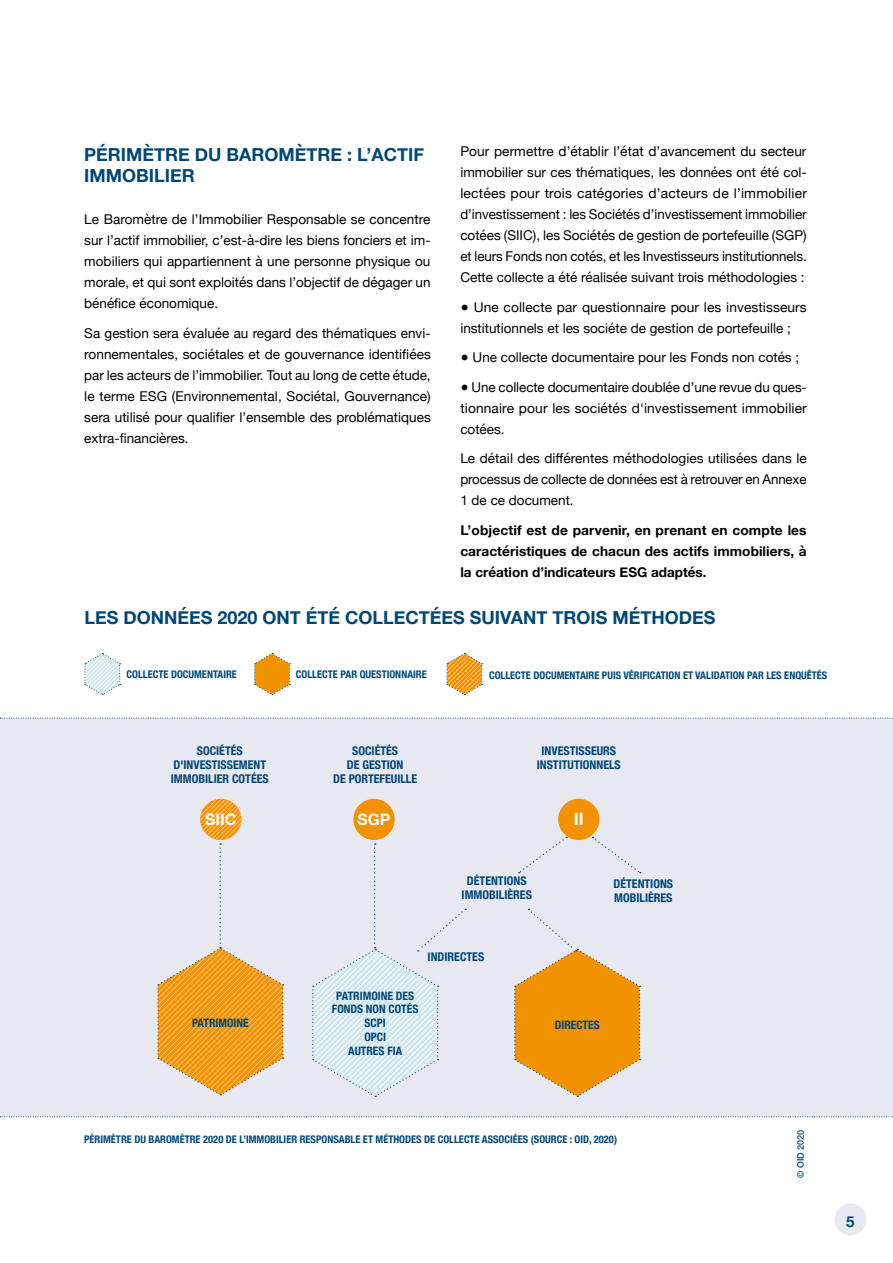
<style>
.page{position:relative;width:893px;height:1263px;background:#fff}
.page>*{position:absolute;margin:0;border:0;box-sizing:border-box;transform-origin:0 0}
.titre_2{font:700 18px/21px "Helvetica Neue";color:#004776}
.t1{font:700 16.95px "Helvetica Neue";color:#fff}
.t2{font:700 15.75px "Helvetica Neue";color:#fff}
.t3{font:700 15px "Helvetica Neue";color:#004776}
.texte_courant{font:13.5px/21px "Helvetica Neue";color:#000;text-align:justify}
.texte_courant-2{font:700 13.5px/21px "Helvetica Neue";color:#000;text-align:justify}
.t4{font:700 condensed 12px/14.4px "Helvetica Neue";color:#004776;text-align:center}
.t5{font:700 condensed 11.55px/14px "Helvetica Neue";color:#004776;text-align:center}
.légende{font:700 condensed 10.5px "Helvetica Neue";color:#004776}
.t6{font:500 9px "Helvetica Neue";color:#004776}
</style>
<div class="page">
<div style="left:834px;top:1203px;width:32px;height:32px;background:#e7e8f0;border-radius:50%"></div>
<div style="left:0;top:718px;width:893px;height:398px;background:#e7e8f0"></div>
<svg style="left:254px;top:653px;width:36px;height:42px"></svg>
<svg style="left:446px;top:653px;width:37px;height:42px"></svg>
<svg style="left:84px;top:653px;width:37px;height:42px"></svg>
<svg style="left:519px;top:837px;width:48px;height:36px"></svg>
<div style="left:558px;top:799px;width:41px;height:41px;background:#f39200;border-radius:50%"></div>
<div style="left:353px;top:799px;width:42px;height:41px;background:#f39200;border-radius:50%"></div>
<svg style="left:157px;top:799px;width:127px;height:296px"></svg>
<svg style="left:312px;top:843px;width:154px;height:254px"></svg>
<svg style="left:514px;top:909px;width:127px;height:188px"></svg>
<svg style="left:592px;top:837px;width:49px;height:36px"></svg>
<svg style="left:0;top:718px;width:893px;height:1px"></svg>
<svg style="left:0;top:1116px;width:893px;height:1px"></svg>
<p class="titre_2" style="left:84px;top:145px;width:341px">PÉRIMÈTRE DU BAROMÈTRE : L’ACTIF<br>IMMOBILIER</p>
<p class="texte_courant" style="left:84px;top:210px;width:348px">Le Baromètre de l’Immobilier Responsable se concentre sur l’actif immobilier, c’est-à-dire les biens fonciers et im&shy;mobiliers qui appartiennent à une personne physique ou morale, et qui sont exploités dans l’objectif de dégager un bénéfice économique.</p>
<p class="texte_courant" style="left:84px;top:323px;width:348px">Sa gestion sera évaluée au regard des thématiques envi&shy;ronnementales, sociétales et de gouvernance identifiées par les acteurs de l’immobilier. Tout au long de cette étude, le terme ESG (Environnemental, Sociétal, Gouvernance) sera utilisé pour qualifier l’ensemble des problématiques extra-financières.</p>
<p class="texte_courant" style="left:460px;top:142px;width:348px">Pour permettre d’établir l’état d’avancement du secteur immobilier sur ces thématiques, les données ont été col&shy;lectées pour trois catégories d’acteurs de l’immobilier d’investissement : les Sociétés d’investissement immobilier cotées (SIIC), les Sociétés de gestion de portefeuille (SGP) et leurs Fonds non cotés, et les Investisseurs institutionnels.<br>Cette collecte a été réalisée suivant trois méthodologies :</p>
<p class="texte_courant" style="left:460px;top:297px;width:348px">● Une collecte par questionnaire pour les investisseurs institutionnels et les sociéte de gestion de portefeuille ;</p>
<p class="texte_courant" style="left:460px;top:348px;width:340px">● Une collecte documentaire pour les Fonds non cotés ;</p>
<p class="texte_courant" style="left:460px;top:377px;width:348px">● Une collecte documentaire doublée d’une revue du ques&shy;tionnaire pour les sociétés d'investissement immobilier cotées.</p>
<p class="texte_courant" style="left:460px;top:449px;width:348px">Le détail des différentes méthodologies utilisées dans le processus de collecte de données est à retrouver en Annexe 1 de ce document.</p>
<p class="texte_courant-2" style="left:460px;top:520px;width:348px">L’objectif est de parvenir, en prenant en compte les caractéristiques de chacun des actifs immobiliers, à la création d’indicateurs ESG adaptés.</p>
<p class="titre_2" style="left:84px;top:607px;width:632px">LES DONNÉES 2020 ONT ÉTÉ COLLECTÉES SUIVANT TROIS MÉTHODES</p>
<p class="légende" style="left:127px;top:666px;width:112px">COLLECTE DOCUMENTAIRE</p>
<p class="légende" style="left:296px;top:666px;width:132px">COLLECTE PAR QUESTIONNAIRE</p>
<p class="légende" style="left:489px;top:667px;width:340px">COLLECTE DOCUMENTAIRE PUIS VÉRIFICATION ET VALIDATION PAR LES ENQUÊTÉS</p>
<p class="t4" style="left:171px;top:742px;width:99px">SOCIÉTÉS<br>D'INVESTISSEMENT<br>IMMOBILIER COTÉES</p>
<p class="t4" style="left:352px;top:742px;width:47px">SOCIÉTÉS</p>
<p class="t4" style="left:347px;top:757px;width:58px">DE GESTION</p>
<p class="t4" style="left:333px;top:771px;width:86px">DE PORTEFEUILLE</p>
<p class="t4" style="left:541px;top:742px;width:76px">INVESTISSEURS</p>
<p class="t4" style="left:537px;top:757px;width:86px">INSTITUTIONNELS</p>
<p class="t2" style="left:205px;top:807px;width:33px">SIIC</p>
<p class="t2" style="left:358px;top:807px;width:34px">SGP</p>
<p class="t1" style="left:574px;top:805px;width:12px">II</p>
<p class="t4" style="left:462px;top:872px;width:72px">DÉTENTIONS<br>IMMOBILIÈRES</p>
<p class="t4" style="left:613px;top:875px;width:61px;text-align:left">DÉTENTIONS<br>MOBILIÈRES</p>
<p class="t4" style="left:428px;top:948px;width:58px">INDIRECTES</p>
<p class="t5" style="left:332px;top:988px;width:88px">PATRIMOINE DES<br>FONDS NON COTÉS</p>
<p class="t5" style="left:365px;top:1015px;width:23px">SCPI</p>
<p class="t5" style="left:364px;top:1029px;width:23px">OPCI</p>
<p class="t5" style="left:348px;top:1043px;width:55px">AUTRES FIA</p>
<p class="t5" style="left:192px;top:1015px;width:58px">PATRIMOINE</p>
<p class="t5" style="left:555px;top:1017px;width:47px">DIRECTES</p>
<p class="légende" style="left:84px;top:1131px;width:534px">PÉRIMÈTRE DU BAROMÈTRE 2020 DE L’IMMOBILIER RESPONSABLE ET MÉTHODES DE COLLECTE ASSOCIÉES (SOURCE : OID, 2020)</p>
<p class="t6" style="left:793px;top:1178px;width:50px;rotate:-90deg">© OID 2020</p>
<p class="t3" style="left:846px;top:1209px;width:10px">5</p>
</div>
